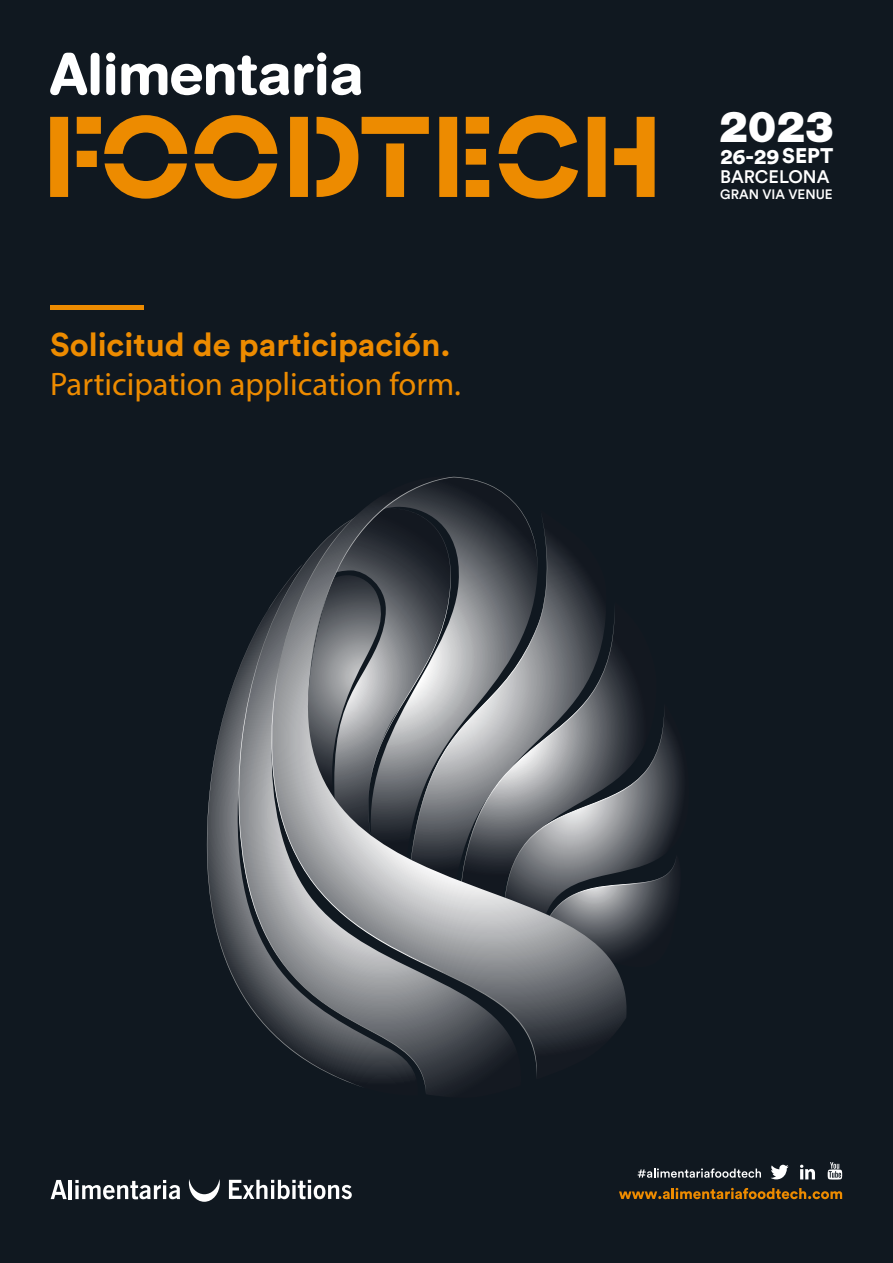
<style>
.page{position:relative;width:893px;height:1263px;background:#101820}
.page>*{position:absolute;margin:0;border:0;box-sizing:border-box;transform-origin:0 0}
.t1{font:900 42.9px "Helvetica Neue LT Std";color:#fff}
.t2{font:32.55px "Myriad Pro";color:#ed8b00}
.t3{font:700 32.55px "Circular Std";color:#ed8b00}
.t4{font:900 21.3px "Circular Std";color:#fff;scale:1.04 1}
.t5{font:500 18px "Circular Std";color:#fff}
.t6{font:500 13.5px "Circular Std";color:#fff}
.s1{font-size:21px}
</style>
<div class="page">
<svg style="left:638px;top:708px;width:44px;height:240px"></svg>
<svg style="left:207px;top:608px;width:158px;height:479px"></svg>
<svg style="left:269px;top:476px;width:369px;height:603px"></svg>
<svg style="left:270px;top:514px;width:267px;height:565px;background:#797c80"></svg>
<svg style="left:307px;top:507px;width:144px;height:340px;background:#808387"></svg>
<svg style="left:309px;top:477px;width:229px;height:213px"></svg>
<hr style="left:50px;top:306px;width:93px;height:4px;background:#ed8b00">
<svg style="left:229px;top:1180px;width:123px;height:19px"></svg>
<svg style="left:189px;top:1179px;width:31px;height:23px"></svg>
<svg style="left:51px;top:1180px;width:16px;height:19px"></svg>
<hr style="left:69px;top:1180px;width:3px;height:19px;background:#fff">
<svg style="left:75px;top:1180px;width:105px;height:19px"></svg>
<svg style="left:619px;top:1188px;width:223px;height:11px"></svg>
<svg style="left:800px;top:1165px;width:15px;height:14px"></svg>
<svg style="left:828px;top:1162px;width:14px;height:17px"></svg>
<svg style="left:771px;top:1165px;width:18px;height:14px"></svg>
<svg style="left:638px;top:1168px;width:123px;height:10px"></svg>
<svg style="left:50px;top:115px;width:605px;height:84px"></svg>
<svg style="left:50px;top:53px;width:311px;height:42px"></svg>
<p class="t3" style="left:50px;top:324px;width:402px">Solicitud de participación.</p>
<p class="t2" style="left:50px;top:364px;width:412px">Participation application form.</p>
<h1 class="t1" style="left:719px;top:101px;width:116px">2023</h1>
<p class="t4" style="left:720px;top:142px;width:110px">26-29<span class="s1">SEPT</span></p>
<p class="t5" style="left:720px;top:165px;width:111px">BARCELONA</p>
<p class="t6" style="left:720px;top:185px;width:114px">GRAN VIA VENUE</p>
</div>
